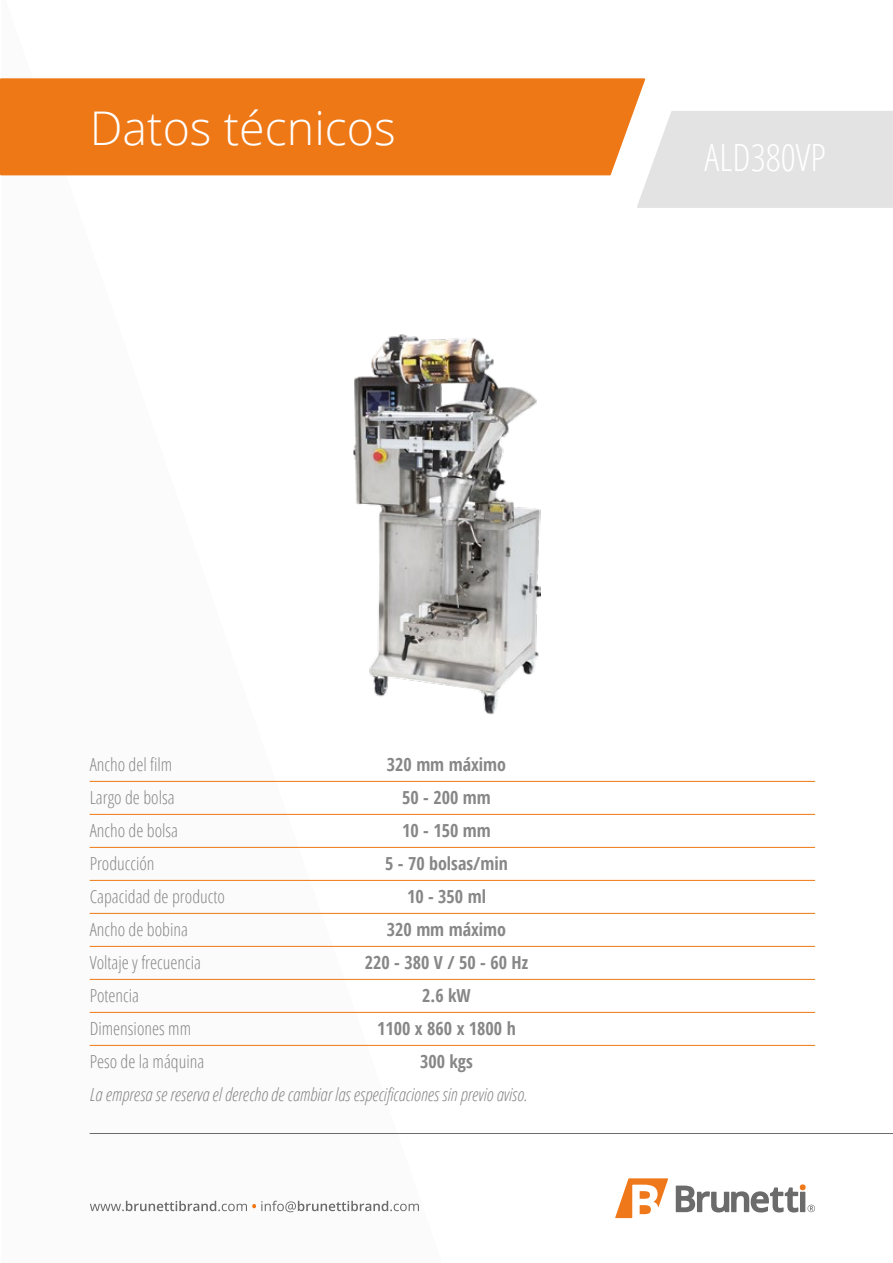
<style>
.page{position:relative;width:893px;height:1263px;background:#fff}
.page>*{position:absolute;margin:0;border:0;box-sizing:border-box;transform-origin:0 0}
.t1{font:300 46.5px "Open Sans";color:#fff}
.t2{font:300 condensed 37.5px "Open Sans";color:#fff}
.t3{font:300 condensed 18px/33px "Open Sans";color:#878787}
.t4{font:700 condensed 18px/33px "Open Sans";color:#878787;text-align:center}
.t5{font:italic 300 condensed 18px "Open Sans";color:#878787}
</style>
<div class="page">
<svg style="left:1px;top:175px;width:441px;height:1038px"></svg>
<div style="left:0;top:78px;width:645px;height:97px;background:#ee7716"></div>
<div style="left:637px;top:111px;width:256px;height:97px;background:#e3e3e3"></div>
<hr style="left:90px;top:847px;width:725px;height:1px;background:#ef7812">
<hr style="left:90px;top:880px;width:725px;height:1px;background:#ef7812">
<hr style="left:90px;top:913px;width:725px;height:1px;background:#ef7812">
<hr style="left:90px;top:946px;width:725px;height:1px;background:#ef7812">
<hr style="left:90px;top:814px;width:725px;height:1px;background:#ef7812">
<hr style="left:90px;top:781px;width:725px;height:1px;background:#ef7812">
<hr style="left:90px;top:979px;width:725px;height:1px;background:#ef7812">
<hr style="left:90px;top:1012px;width:725px;height:1px;background:#ef7812">
<hr style="left:90px;top:1045px;width:725px;height:1px;background:#ef7812">
<img style="left:352px;top:333px;width:189px;height:383px">
<hr style="left:90px;top:1133px;width:803px;height:1px;background:#6b6b6b">
<svg style="left:90px;top:1201px;width:329px;height:11px"></svg>
<svg style="left:615px;top:1178px;width:53px;height:40px"></svg>
<svg style="left:676px;top:1184px;width:139px;height:28px"></svg>
<h1 class="t1" style="left:90px;top:96px;width:308px">Datos técnicos</h1>
<h2 class="t2" style="left:705px;top:132px;width:123px">ALD380VP</h2>
<p class="t4" style="left:365px;top:748px;width:165px">320 mm máximo<br>50 - 200 mm<br>10 - 150 mm<br>5 - 70 bolsas/min<br>10 - 350 ml<br>320 mm máximo<br>220 - 380 V / 50 - 60 Hz<br>2.6 kW<br>1100 x 860 x 1800 h<br>300 kgs</p>
<p class="t3" style="left:90px;top:748px;width:137px">Ancho del film<br>Largo de bolsa<br>Ancho de bolsa<br>Producción<br>Capacidad de producto<br>Ancho de bobina<br>Voltaje y frecuencia<br>Potencia<br>Dimensiones mm<br>Peso de la máquina</p>
<p class="t5" style="left:90px;top:1082px;width:439px">La empresa se reserva el derecho de cambiar las especificaciones sin previo aviso.</p>
</div>
